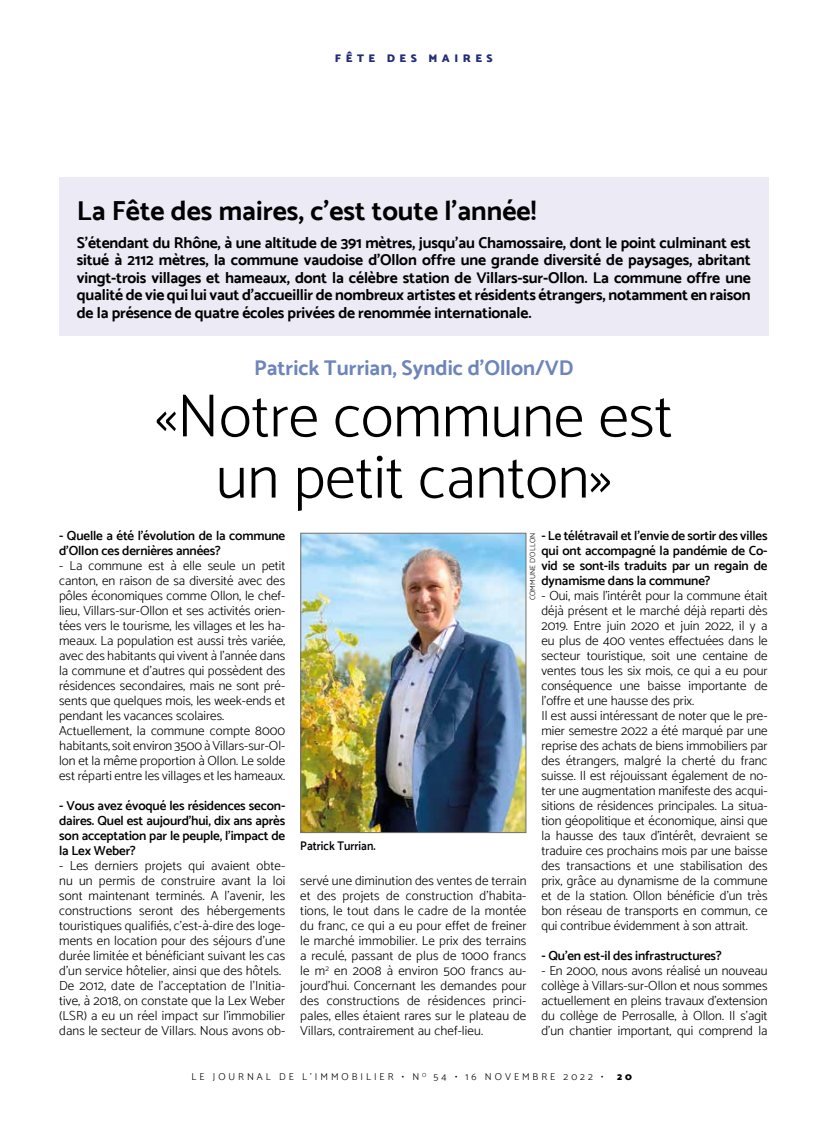
<style>
.page{position:relative;width:830px;height:1134px;background:#fff}
.page>*{position:absolute;margin:0;border:0;box-sizing:border-box;transform-origin:0 0}
.t1{font:300 61.25px/61.2px "Catamaran";color:#000;text-align:center}
.t2{font:700 27.5px "Catamaran";color:#000}
.t3{font:700 21.25px "Catamaran";color:#6c85ba}
.t4{font:700 15.62px/17.5px "Catamaran";letter-spacing:-.01em;color:#000;text-align:justify}
.t5{font:300 13.12px/15px "Catamaran";color:#000}
.t6{font:600 13.12px/15px "Catamaran";letter-spacing:-.01em;color:#000;text-align:justify}
.t7{font:600 12.5px "Catamaran";color:#000;scale:.92 1}
.t8{font:900 11.25px "Catamaran";letter-spacing:.4em;color:#232c77}
.t9{font:300 10px "Catamaran";letter-spacing:.3em;color:#000}
.t10{font:900 10px "Catamaran";color:#000}
.t11{font:300 7.5px "Catamaran";letter-spacing:.01em;color:#000}
</style>
<div class="page">
<div style="left:59px;top:177px;width:709px;height:159px;background:#ebeaf5"></div>
<img style="left:302px;top:535px;width:222px;height:296px">
<div style="left:300px;top:533px;width:226px;height:300px;border:1px solid #727271"></div>
<p class="t8" style="left:335px;top:51px;width:159px">FÊTE DES MAIRES</p>
<h2 class="t2" style="left:77px;top:194px;width:461px">La Fête des maires, c’est toute l’année!</h2>
<p class="t4" style="left:77px;top:234px;width:675px">S’étendant du Rhône, à une altitude de 391 mètres, jusqu’au Chamossaire, dont le point culminant est situé à 2112 mètres, la commune vaudoise d’Ollon offre une grande diversité de paysages, abritant vingt-trois villages et hameaux, dont la célèbre station de Villars-sur-Ollon. La commune offre une qualité de vie qui lui vaut d’accueillir de nombreux artistes et résidents étrangers, notamment en raison de la présence de quatre écoles privées de renommée internationale.</p>
<h3 class="t3" style="left:254px;top:355px;width:321px">Patrick Turrian, Syndic d’Ollon/VD</h3>
<h1 class="t1" style="left:155px;top:385px;width:519px">«Notre commune est un petit canton»</h1>
<p class="t11" style="left:528px;top:600px;width:69px;rotate:-90deg">COMMUNE D’OLLON</p>
<p class="t6" style="left:59px;top:528px;width:227px">- Quelle a été l’évolution de la commune d’Ollon ces dernières années?</p>
<p class="t5" style="left:59px;top:558px;width:227px">- La commune est à elle seule un petit canton, en raison de sa diversité avec des pôles économiques comme Ollon, le chef&shy;lieu, Villars-sur-Ollon et ses activités orien&shy;tées vers le tourisme, les villages et les ha&shy;meaux. La population est aussi très variée, avec des habitants qui vivent à l’année dans la commune et d’autres qui possèdent des résidences secondaires, mais ne sont pré&shy;sents que quelques mois, les week-ends et pendant les vacances scolaires.<br>Actuellement, la commune compte 8000 habitants, soit environ 3500 à Villars-sur-Ol&shy;lon et la même proportion à Ollon. Le solde est réparti entre les villages et les hameaux.</p>
<p class="t6" style="left:59px;top:798px;width:227px">- Vous avez évoqué les résidences secon&shy;daires. Quel est aujourd’hui, dix ans après son acceptation par le peuple, l’impact de la Lex Weber?</p>
<p class="t5" style="left:59px;top:858px;width:227px">- Les derniers projets qui avaient obte&shy;nu un permis de construire avant la loi sont maintenant terminés. A l’avenir, les constructions seront des hébergements touristiques qualifiés, c’est-à-dire des loge&shy;ments en location pour des séjours d’une durée limitée et bénéficiant suivant les cas d’un service hôtelier, ainsi que des hôtels.<br>De 2012, date de l’acceptation de l’Initia&shy;tive, à 2018, on constate que la Lex Weber (LSR) a eu un réel impact sur l’immobilier dans le secteur de Villars. Nous avons ob-</p>
<p class="t6" style="left:541px;top:528px;width:227px">- Le télétravail et l’envie de sortir des villes qui ont accompagné la pandémie de Co&shy;vid se sont-ils traduits par un regain de dynamisme dans la commune?</p>
<p class="t5" style="left:541px;top:588px;width:227px">- Oui, mais l’intérêt pour la commune était déjà présent et le marché déjà reparti dès 2019. Entre juin 2020 et juin 2022, il y a eu plus de 400 ventes effectuées dans le secteur touristique, soit une centaine de ventes tous les six mois, ce qui a eu pour conséquence une baisse importante de l’offre et une hausse des prix.<br>Il est aussi intéressant de noter que le pre&shy;mier semestre 2022 a été marqué par une reprise des achats de biens immobiliers par des étrangers, malgré la cherté du franc suisse. Il est réjouissant également de no&shy;ter une augmentation manifeste des acqui&shy;sitions de résidences principales. La situa&shy;tion géopolitique et économique, ainsi que la hausse des taux d’intérêt, devraient se traduire ces prochains mois par une baisse des transactions et une stabilisation des prix, grâce au dynamisme de la commune et de la station. Ollon bénéficie d’un très bon réseau de transports en commun, ce qui contribue évidemment à son attrait.</p>
<p class="t6" style="left:541px;top:948px;width:181px">- Qu’en est-il des infrastructures?</p>
<p class="t5" style="left:541px;top:963px;width:227px;text-align:justify">- En 2000, nous avons réalisé un nouveau collège à Villars-sur-Ollon et nous sommes actuellement en pleins travaux d’extension du collège de Perrosalle, à Ollon. Il s’agit d’un chantier important, qui comprend la</p>
<p class="t7" style="left:300px;top:838px;width:83px">Patrick Turrian.</p>
<p class="t5" style="left:300px;top:873px;width:227px;text-align:justify">servé une diminution des ventes de terrain et des projets de construction d’habita&shy;tions, le tout dans le cadre de la montée du franc, ce qui a eu pour effet de freiner le marché immobilier. Le prix des terrains a reculé, passant de plus de 1000 francs le m<sup>2</sup> en 2008 à environ 500 francs au&shy;jourd’hui. Concernant les demandes pour des constructions de résidences princi&shy;pales, elles étaient rares sur le plateau de Villars, contrairement au chef-lieu.</p>
<p class="t9" style="left:191px;top:1071px;width:413px">LE JOURNAL DE L’IMMOBILIER • N <sup>O</sup> 54 • 16 NOVEMBRE 2022 •</p>
<p class="t10" style="left:616px;top:1071px;width:16px">2 0</p>
</div>
